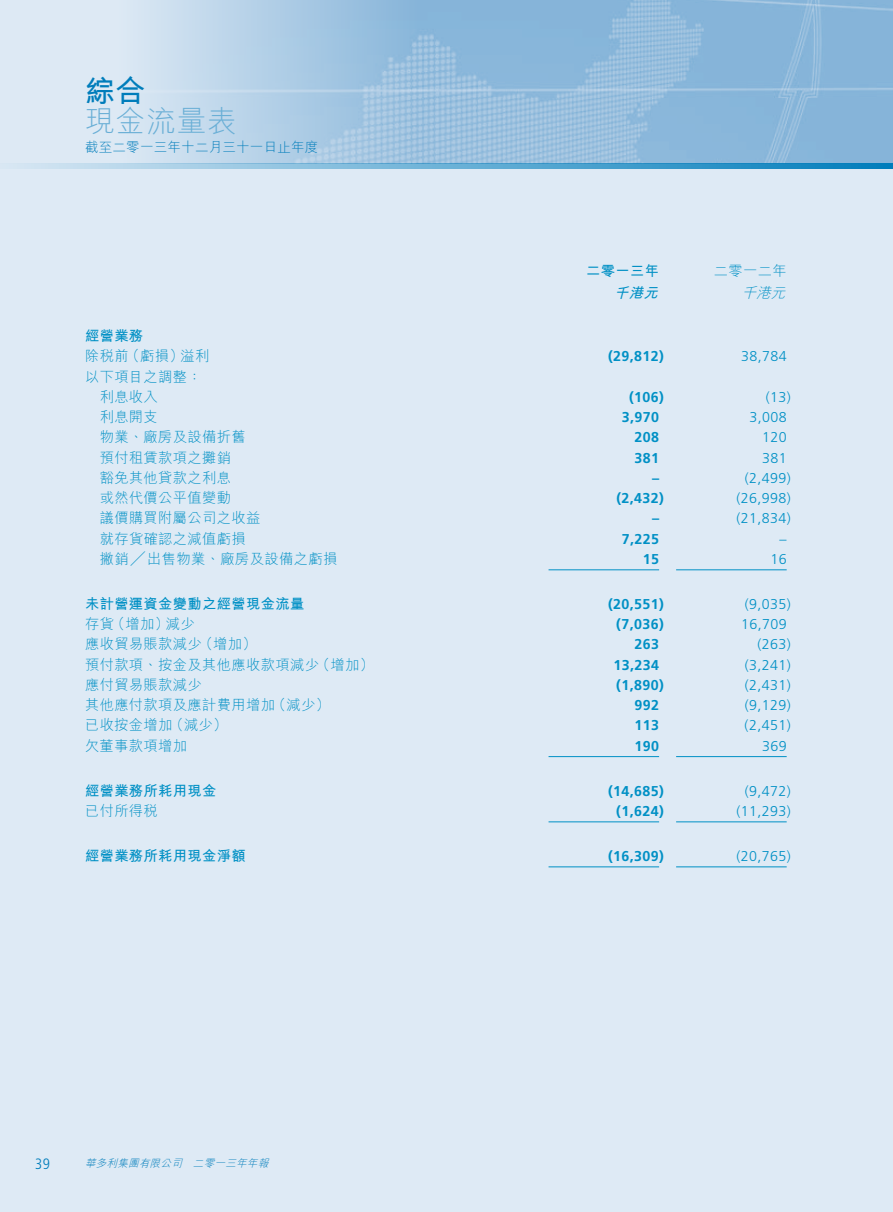
<style>
.page{position:relative;width:893px;height:1212px;background:#deeaf5}
.page>*{position:absolute;margin:0;border:0;box-sizing:border-box;transform-origin:0 0}
.t1{font:300 30px "M Hei HK";letter-spacing:.02em;color:#6aafd6}
.t2{font:700 30px "M Hei HK";color:#007dbb}
.t3{font:300 condensed 15px "Frutiger LT Std";color:#007dbb}
.t4{font:300 14.25px/20.2px "M Hei HK";letter-spacing:.03em;color:#0090c5}
.t5{font:300 14.25px "Frutiger LT Std";letter-spacing:.03em;color:#0090c5}
.t6{font:700 14.25px "Frutiger LT Std";letter-spacing:.03em;color:#0090c5}
.t7{font:700 14.25px "M Hei HK";letter-spacing:.03em;color:#0090c5}
.t8{font:italic 700 14.25px "M Hei HK";color:#0090c5}
.t9{font:italic 300 14.25px "M Hei HK";color:#0090c5}
.t10{font:300 13.5px "M Hei HK";letter-spacing:.02em;color:#007dbb}
.t11{font:italic 300 10.5px "M Hei HK";color:#007dbb}
.s1{font-family:"M Sung HK";font-weight:500}
</style>
<div class="page">
<img style="left:20px;top:0;width:873px;height:164px">
<svg style="left:24px;top:164px;width:869px;height:5px;background:#69b0d6"></svg>
<hr style="left:549px;top:569px;width:110px;height:1px;background:#0090c5">
<hr style="left:676px;top:569px;width:111px;height:1px;background:#0090c5">
<hr style="left:549px;top:756px;width:110px;height:1px;background:#0090c5">
<hr style="left:676px;top:756px;width:111px;height:1px;background:#0090c5">
<hr style="left:549px;top:821px;width:110px;height:1px;background:#0090c5">
<hr style="left:676px;top:821px;width:111px;height:1px;background:#0090c5">
<hr style="left:549px;top:866px;width:110px;height:1px;background:#0090c5">
<hr style="left:676px;top:866px;width:111px;height:1px;background:#0090c5">
<h1 class="t2" style="left:85px;top:70px;width:62px">綜合</h1>
<h1 class="t1" style="left:85px;top:100px;width:154px">現金流量表</h1>
<p class="t10" style="left:85px;top:138px;width:235px">截至二零一三年十二月三十一日止年度</p>
<p class="t7" style="left:586px;top:260px;width:74px">二零一三年</p>
<p class="t4" style="left:714px;top:260px;width:74px">二零一二年</p>
<p class="t8" style="left:614px;top:283px;width:50px">千港元</p>
<p class="t9" style="left:742px;top:283px;width:50px">千港元</p>
<p class="t7" style="left:85px;top:325px;width:60px">經營業務</p>
<p class="t4" style="left:85px;top:345px;width:126px">除稅前（虧損）溢利</p>
<p class="t6" style="left:608px;top:348px;width:57px">(29,812)</p>
<p class="t5" style="left:741px;top:348px;width:47px">38,784</p>
<p class="t4" style="left:100px;top:366px;width:104px;text-indent:-15px">以下項目之調整：利息收入</p>
<p class="t6" style="left:629px;top:388px;width:36px">(106)</p>
<p class="t5" style="left:766px;top:389px;width:26px">(13)</p>
<p class="t4" style="left:100px;top:406px;width:60px">利息開支</p>
<p class="t6" style="left:622px;top:409px;width:39px">3,970</p>
<p class="t5" style="left:749px;top:409px;width:39px">3,008</p>
<p class="t4" style="left:100px;top:426px;width:148px">物業、廠房及設備折舊</p>
<p class="t6" style="left:635px;top:429px;width:26px">208</p>
<p class="t5" style="left:762px;top:429px;width:26px">120</p>
<p class="t4" style="left:100px;top:447px;width:133px">預付租賃款項之攤銷</p>
<p class="t6" style="left:635px;top:449px;width:26px">381</p>
<p class="t5" style="left:762px;top:450px;width:26px">381</p>
<p class="t4" style="left:100px;top:467px;width:133px">豁免其他貸款之利息</p>
<p class="t6" style="left:652px;top:469px;width:9px">–</p>
<p class="t5" style="left:745px;top:470px;width:47px">(2,499)</p>
<p class="t4" style="left:100px;top:487px;width:133px">或然代價公平值變動</p>
<p class="t6" style="left:616px;top:490px;width:49px">(2,432)</p>
<p class="t5" style="left:736px;top:490px;width:56px">(26,998)</p>
<p class="t4" style="left:100px;top:507px;width:162px">議價購買附屬公司之收益</p>
<p class="t6" style="left:652px;top:510px;width:9px">–</p>
<p class="t5" style="left:736px;top:510px;width:56px">(21,834)</p>
<p class="t4" style="left:100px;top:528px;width:148px">就存貨確認之減值虧損</p>
<p class="t6" style="left:622px;top:530px;width:39px">7,225</p>
<p class="t5" style="left:780px;top:531px;width:9px">–</p>
<p class="t4" style="left:100px;top:548px;width:239px">撇銷<span class="s1">╱</span>出售物業、廠房及設備之虧損</p>
<p class="t6" style="left:643px;top:550px;width:18px">15</p>
<p class="t5" style="left:770px;top:551px;width:18px">16</p>
<p class="t7" style="left:85px;top:593px;width:221px">未計營運資金變動之經營現金流量</p>
<p class="t6" style="left:608px;top:595px;width:57px">(20,551)</p>
<p class="t5" style="left:745px;top:596px;width:47px">(9,035)</p>
<p class="t4" style="left:85px;top:613px;width:111px">存貨（增加）減少</p>
<p class="t6" style="left:616px;top:616px;width:49px">(7,036)</p>
<p class="t5" style="left:741px;top:616px;width:47px">16,709</p>
<p class="t4" style="left:85px;top:633px;width:173px">應收貿易賬款減少（增加）</p>
<p class="t6" style="left:634px;top:636px;width:26px">263</p>
<p class="t5" style="left:757px;top:636px;width:35px">(263)</p>
<p class="t4" style="left:85px;top:654px;width:291px">預付款項、按金及其他應收款項減少（增加）</p>
<p class="t6" style="left:613px;top:656px;width:47px">13,234</p>
<p class="t5" style="left:745px;top:657px;width:47px">(3,241)</p>
<p class="t4" style="left:85px;top:674px;width:118px">應付貿易賬款減少</p>
<p class="t6" style="left:616px;top:676px;width:49px">(1,890)</p>
<p class="t5" style="left:745px;top:677px;width:47px">(2,431)</p>
<p class="t4" style="left:85px;top:694px;width:247px">其他應付款項及應計費用增加（減少）</p>
<p class="t6" style="left:634px;top:697px;width:26px">992</p>
<p class="t5" style="left:745px;top:697px;width:47px">(9,129)</p>
<p class="t4" style="left:85px;top:714px;width:144px">已收按金增加（減少）</p>
<p class="t6" style="left:634px;top:717px;width:26px">113</p>
<p class="t5" style="left:745px;top:717px;width:47px">(2,451)</p>
<p class="t4" style="left:85px;top:735px;width:104px">欠董事款項增加</p>
<p class="t6" style="left:634px;top:737px;width:26px">190</p>
<p class="t5" style="left:762px;top:738px;width:26px">369</p>
<p class="t7" style="left:85px;top:780px;width:133px">經營業務所耗用現金</p>
<p class="t6" style="left:608px;top:782px;width:57px">(14,685)</p>
<p class="t5" style="left:745px;top:783px;width:47px">(9,472)</p>
<p class="t4" style="left:85px;top:800px;width:74px">已付所得稅</p>
<p class="t6" style="left:616px;top:802px;width:49px">(1,624)</p>
<p class="t5" style="left:736px;top:803px;width:56px">(11,293)</p>
<p class="t7" style="left:85px;top:845px;width:162px">經營業務所耗用現金淨額</p>
<p class="t6" style="left:608px;top:847px;width:57px">(16,309)</p>
<p class="t5" style="left:736px;top:848px;width:56px">(20,765)</p>
<p class="t3" style="left:35px;top:1155px;width:16px">39</p>
<p class="t11" style="left:85px;top:1156px;width:188px">華多利集團有限公司 二零一三年年報</p>
</div>
